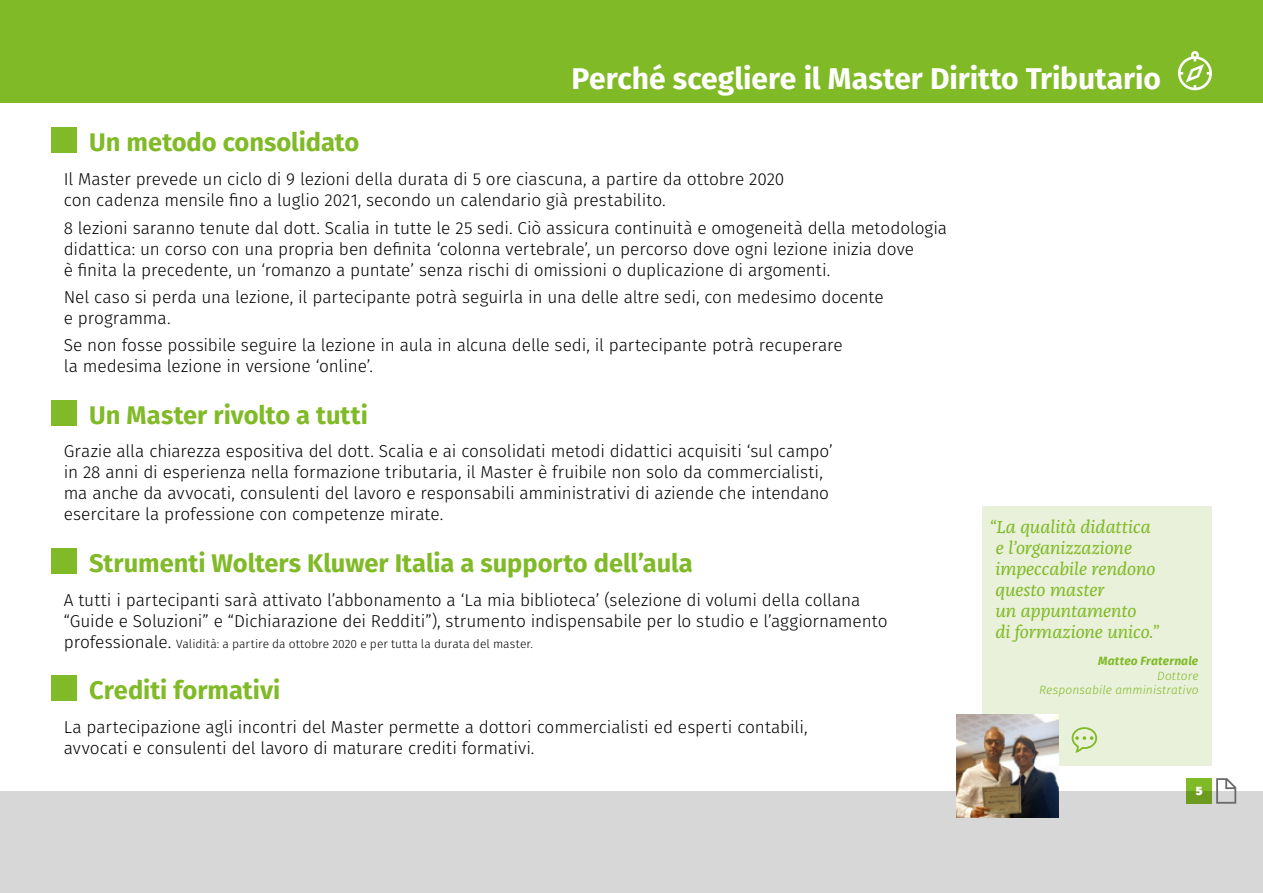
<style>
.page{position:relative;width:1263px;height:893px;background:#fff}
.page>*{position:absolute;margin:0;border:0;box-sizing:border-box;transform-origin:0 0}
.t1{font:700 30px "Fira Sans";letter-spacing:-.005em;color:#fff}
.t2{font:700 25.5px "Fira Sans";color:#80ba27}
.t3{font:italic 18px/21px "Franziska Pro";letter-spacing:-.005em;color:#80ba27}
.t4{font:300 17.25px/21px "Fira Sans";letter-spacing:-.005em;color:#000}
.t5{font:300 12px "Fira Sans";letter-spacing:.005em;color:#000}
.t6{font:italic 300 12px/14.4px "Fira Sans";letter-spacing:.01em;color:#80ba27;text-align:right}
.t7{font:italic 700 12px "Fira Sans";letter-spacing:.01em;color:#80ba27}
.t8{font:900 12px "Fira Sans";color:#fff}
.s1{font-size:17.25px}
</style>
<div class="page">
<div style="left:0;top:0;width:1263px;height:102px;background:#80ba27"></div>
<div style="left:0;top:791px;width:1263px;height:102px;background:#d7d7d7"></div>
<div style="left:51px;top:128px;width:26px;height:25px;background:#80ba27"></div>
<div style="left:51px;top:400px;width:26px;height:25px;background:#80ba27"></div>
<div style="left:51px;top:675px;width:26px;height:26px;background:#80ba27"></div>
<div style="left:51px;top:548px;width:26px;height:25px;background:#80ba27"></div>
<svg style="left:1178px;top:51px;width:34px;height:39px"></svg>
<div style="left:982px;top:506px;width:230px;height:259px;background:#e9f1da"></div>
<img style="left:957px;top:715px;width:102px;height:102px">
<svg style="left:1071px;top:727px;width:26px;height:26px"></svg>
<div style="left:1186px;top:778px;width:26px;height:26px;background:linear-gradient(to bottom,#87c429,#67961f)"></div>
<svg style="left:1216px;top:778px;width:20px;height:26px"></svg>
<h1 class="t1" style="left:571px;top:54px;width:591px">Perché scegliere il Master Diritto Tributario</h1>
<h2 class="t2" style="left:89px;top:121px;width:271px">Un metodo consolidato</h2>
<p class="t4" style="left:64px;top:169px;width:722px">Il Master prevede un ciclo di 9 lezioni della durata di 5 ore ciascuna, a partire da ottobre 2020 con cadenza mensile fino a luglio 2021, secondo un calendario già prestabilito.</p>
<p class="t4" style="left:64px;top:217px;width:885px">8 lezioni saranno tenute dal dott. Scalia in tutte le 25 sedi. Ciò assicura continuità e omogeneità della metodologia didattica: un corso con una propria ben definita ‘colonna vertebrale’, un percorso dove ogni lezione inizia dove<br>è finita la precedente, un ‘romanzo a puntate’ senza rischi di omissioni o duplicazione di argomenti.</p>
<p class="t4" style="left:64px;top:286px;width:821px">Nel caso si perda una lezione, il partecipante potrà seguirla in una delle altre sedi, con medesimo docente e programma.</p>
<p class="t4" style="left:64px;top:335px;width:780px">Se non fosse possibile seguire la lezione in aula in alcuna delle sedi, il partecipante potrà recuperare la medesima lezione in versione ‘online’.</p>
<h2 class="t2" style="left:89px;top:393px;width:280px">Un Master rivolto a tutti</h2>
<p class="t4" style="left:64px;top:441px;width:771px">Grazie alla chiarezza espositiva del dott. Scalia e ai consolidati metodi didattici acquisiti ‘sul campo’ in 28 anni di esperienza nella formazione tributaria, il Master è fruibile non solo da commercialisti, ma anche da avvocati, consulenti del lavoro e responsabili amministrativi di aziende che intendano esercitare la professione con competenze mirate.</p>
<h2 class="t2" style="left:89px;top:541px;width:605px">Strumenti Wolters Kluwer Italia a supporto dell’aula</h2>
<p class="t4" style="left:64px;top:589px;width:825px">A tutti i partecipanti sarà attivato l’abbonamento a ‘La mia biblioteca’ (selezione di volumi della collana “Guide e Soluzioni” e “Dichiarazione dei Redditi”), strumento indispensabile per lo studio e l’aggiornamento</p>
<p class="t5" style="left:64px;top:635px;width:471px"><span class="s1">professionale.</span> Validità: a partire da ottobre 2020 e per tutta la durata del master.</p>
<h2 class="t2" style="left:89px;top:668px;width:193px">Crediti formativi</h2>
<p class="t4" style="left:64px;top:716px;width:745px">La partecipazione agli incontri del Master permette a dottori commercialisti ed esperti contabili, avvocati e consulenti del lavoro di maturare crediti formativi.</p>
<p class="t3" style="left:995px;top:516px;width:165px;text-indent:-6px">“La qualità didattica e l’organizzazione impeccabile rendono questo master<br>un appuntamento<br>di formazione unico.”</p>
<p class="t7" style="left:1098px;top:651px;width:102px">Matteo Fraternale</p>
<p class="t6" style="left:1039px;top:668px;width:161px">Dottore<br>Responsabile amministrativo</p>
<p class="t8" style="left:1196px;top:780px;width:8px">5</p>
</div>
